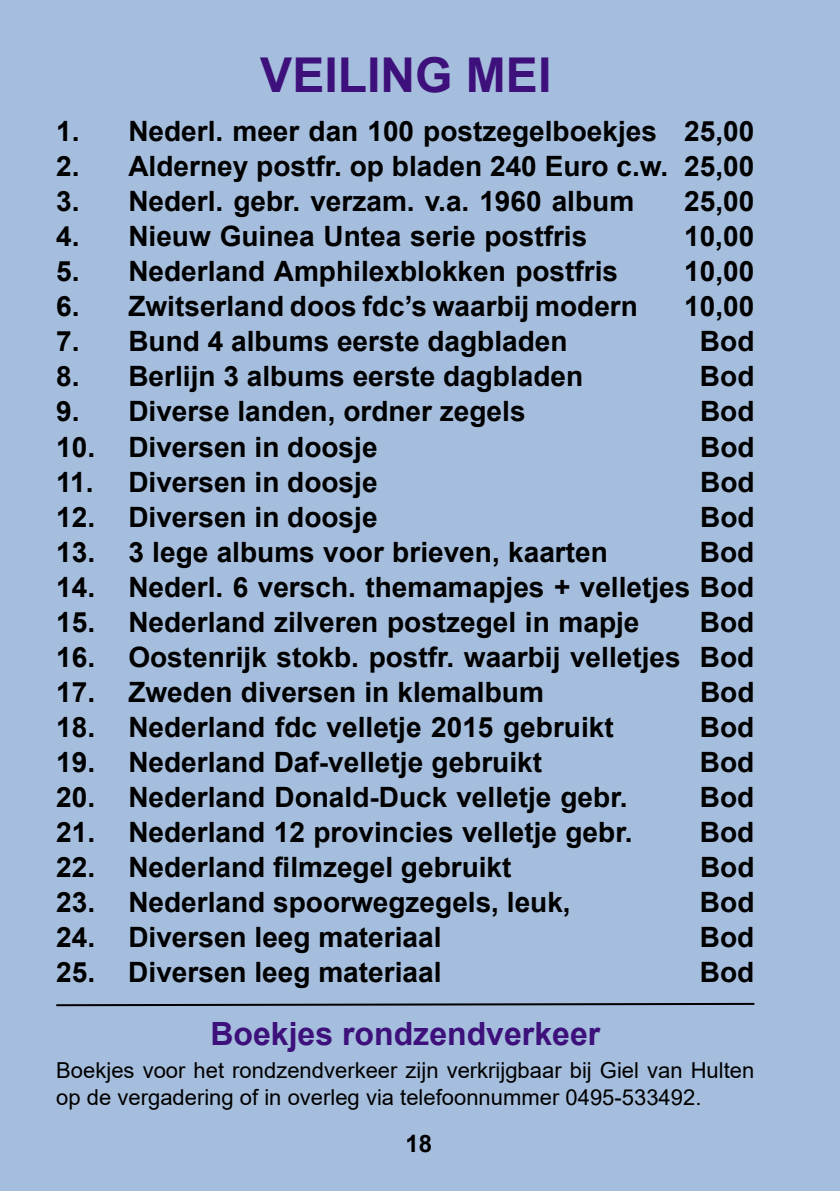
<style>
.page{position:relative;width:840px;height:1191px;background:#fff}
.page>*{position:absolute;margin:0;border:0;box-sizing:border-box;transform-origin:0 0}
.t1{font:700 48px "Arial";color:#3d107b}
.t2{font:700 32px "Arial";color:#3d107b}
.t3{font:700 28px "Arial";color:#000}
.t4{font:700 24px "Arial";color:#000}
.t5{font:22px/26.4px "Arial";color:#000}
</style>
<div class="page">
<div style="left:0;top:0;width:839px;height:1191px;background:#a6bedd"></div>
<svg style="left:56px;top:1002px;width:699px;height:5px"></svg>
<h1 class="t1" style="left:260px;top:41px;width:292px">VEILING MEI</h1>
<p class="t3" style="left:56px;top:112px;width:699px">1. Nederl. meer dan 100 postzegelboekjes 25,00</p>
<p class="t3" style="left:56px;top:147px;width:699px">2. Alderney postfr. op bladen 240 Euro c.w. 25,00</p>
<p class="t3" style="left:56px;top:182px;width:579px">3. Nederl. gebr. verzam. v.a. 1960 album</p>
<p class="t3" style="left:683px;top:182px;width:72px">25,00</p>
<p class="t3" style="left:56px;top:217px;width:532px">4. Nieuw Guinea Untea serie postfris</p>
<p class="t3" style="left:683px;top:217px;width:72px">10,00</p>
<p class="t3" style="left:56px;top:252px;width:563px">5. Nederland Amphilexblokken postfris</p>
<p class="t3" style="left:684px;top:252px;width:72px">10,00</p>
<p class="t3" style="left:56px;top:287px;width:583px">6. Zwitserland doos fdc’s waarbij modern</p>
<p class="t3" style="left:683px;top:287px;width:72px">10,00</p>
<p class="t3" style="left:56px;top:322px;width:512px">7. Bund 4 albums eerste dagbladen</p>
<p class="t3" style="left:699px;top:322px;width:56px">Bod</p>
<p class="t3" style="left:56px;top:357px;width:528px">8. Berlijn 3 albums eerste dagbladen</p>
<p class="t3" style="left:699px;top:357px;width:56px">Bod</p>
<p class="t3" style="left:56px;top:392px;width:470px">9. Diverse landen, ordner zegels</p>
<p class="t3" style="left:699px;top:392px;width:56px">Bod</p>
<p class="t3" style="left:56px;top:427px;width:322px">10. Diversen in doosje</p>
<p class="t3" style="left:699px;top:427px;width:56px">Bod</p>
<p class="t3" style="left:56px;top:462px;width:322px">11. Diversen in doosje</p>
<p class="t3" style="left:699px;top:462px;width:56px">Bod</p>
<p class="t3" style="left:56px;top:497px;width:322px">12. Diversen in doosje</p>
<p class="t3" style="left:699px;top:497px;width:56px">Bod</p>
<p class="t3" style="left:56px;top:532px;width:552px">13. 3 lege albums voor brieven, kaarten</p>
<p class="t3" style="left:699px;top:532px;width:56px">Bod</p>
<p class="t3" style="left:56px;top:567px;width:699px">14. Nederl. 6 versch. themamapjes + velletjes Bod</p>
<p class="t3" style="left:56px;top:602px;width:584px">15. Nederland zilveren postzegel in mapje</p>
<p class="t3" style="left:699px;top:602px;width:56px">Bod</p>
<p class="t3" style="left:56px;top:637px;width:699px">16. Oostenrijk stokb. postfr. waarbij velletjes Bod</p>
<p class="t3" style="left:56px;top:672px;width:489px">17. Zweden diversen in klemalbum</p>
<p class="t3" style="left:699px;top:672px;width:56px">Bod</p>
<p class="t3" style="left:56px;top:707px;width:558px">18. Nederland fdc velletje 2015 gebruikt</p>
<p class="t3" style="left:699px;top:707px;width:56px">Bod</p>
<p class="t3" style="left:56px;top:742px;width:487px">19. Nederland Daf-velletje gebruikt</p>
<p class="t3" style="left:699px;top:742px;width:56px">Bod</p>
<p class="t3" style="left:56px;top:777px;width:572px">20. Nederland Donald-Duck velletje gebr.</p>
<p class="t3" style="left:699px;top:777px;width:56px">Bod</p>
<p class="t3" style="left:56px;top:812px;width:577px">21. Nederland 12 provincies velletje gebr.</p>
<p class="t3" style="left:699px;top:812px;width:56px">Bod</p>
<p class="t3" style="left:56px;top:847px;width:456px">22. Nederland filmzegel gebruikt</p>
<p class="t3" style="left:699px;top:847px;width:56px">Bod</p>
<p class="t3" style="left:56px;top:882px;width:515px">23. Nederland spoorwegzegels, leuk,</p>
<p class="t3" style="left:699px;top:882px;width:56px">Bod</p>
<p class="t3" style="left:56px;top:917px;width:386px">24. Diversen leeg materiaal</p>
<p class="t3" style="left:699px;top:917px;width:56px">Bod</p>
<p class="t3" style="left:56px;top:952px;width:386px">25. Diversen leeg materiaal</p>
<p class="t3" style="left:699px;top:952px;width:56px">Bod</p>
<p class="t2" style="left:210px;top:1011px;width:391px">Boekjes rondzendverkeer</p>
<p class="t5" style="left:56px;top:1057px;width:699px">Boekjes voor het rondzendverkeer zijn verkrijgbaar bij Giel van Hulten op de vergadering of in overleg via telefoonnummer 0495-533492.</p>
<p class="t4" style="left:405px;top:1126px;width:28px">18</p>
</div>
